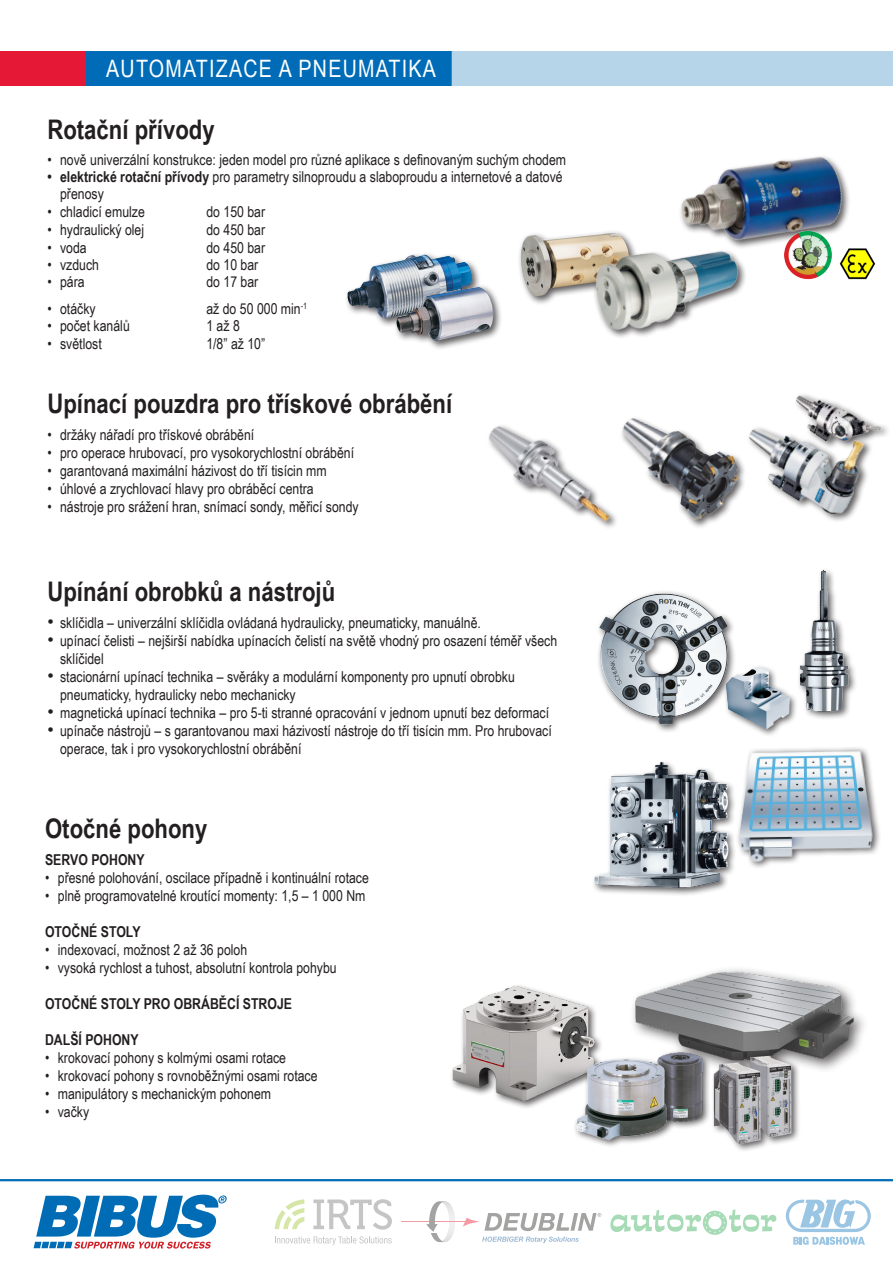
<style>
.page{position:relative;width:893px;height:1263px;background:#fff}
.page>*{position:absolute;margin:0;border:0;box-sizing:border-box;transform-origin:0 0}
.nadpis_kapitol{font:700 27px "Arial Narrow";color:#231f20}
.zalozka{font:24px "Arial Narrow";letter-spacing:.05em;color:#fff}
.t1{font:15px/18px "Arial Narrow";color:#231f20}
.odrazky{font:700 15px "Arial Narrow";color:#231f20}
.normalka{font:700 15px "Arial Narrow";color:#231f20}
.s1{font-weight:700}
.s2{font-family:"Arial";font-size:18px}
</style>
<div class="page">
<hr style="left:0;top:1179px;width:893px;height:2px;background:#006cb7">
<div style="left:85px;top:51px;width:367px;height:34px;background:#006cb7"></div>
<div style="left:452px;top:51px;width:441px;height:34px;background:#b7d5e9"></div>
<div style="left:0;top:51px;width:85px;height:34px;background:#e51836"></div>
<svg style="left:34px;top:1195px;width:193px;height:53px"></svg>
<img style="left:634px;top:969px;width:230px;height:101px">
<div style="left:797px;top:567px;width:60px;height:153px;background:#231f20;opacity:.75"></div>
<img style="left:798px;top:568px;width:53px;height:145px">
<div style="left:591px;top:759px;width:146px;height:138px;background:#231f20;opacity:.75"></div>
<img style="left:593px;top:760px;width:137px;height:130px">
<div style="left:596px;top:590px;width:140px;height:143px;background:#231f20;opacity:.75"></div>
<img style="left:596px;top:590px;width:136px;height:137px">
<div style="left:723px;top:664px;width:75px;height:74px;background:#231f20;opacity:.75"></div>
<img style="left:724px;top:663px;width:67px;height:67px">
<div style="left:736px;top:746px;width:146px;height:124px;background:#fff"></div>
<img style="left:735px;top:747px;width:144px;height:119px">
<img style="left:623px;top:418px;width:116px;height:109px">
<img style="left:739px;top:394px;width:149px;height:127px">
<img style="left:488px;top:425px;width:135px;height:103px">
<div style="left:344px;top:251px;width:137px;height:77px;background:#231f20;opacity:.75"></div>
<img style="left:347px;top:254px;width:127px;height:65px">
<div style="left:393px;top:284px;width:110px;height:66px;background:#231f20;opacity:.75"></div>
<img style="left:396px;top:287px;width:97px;height:54px">
<div style="left:517px;top:229px;width:121px;height:76px;background:#231f20;opacity:.75"></div>
<img style="left:521px;top:232px;width:53px;height:64px">
<img style="left:684px;top:156px;width:165px;height:91px">
<img style="left:775px;top:226px;width:66px;height:54px">
<img style="left:837px;top:246px;width:39px;height:34px">
<div style="left:711px;top:1053px;width:90px;height:100px;background:#fff"></div>
<img style="left:716px;top:1048px;width:83px;height:102px">
<img style="left:451px;top:985px;width:145px;height:123px">
<img style="left:574px;top:200px;width:174px;height:138px">
<img style="left:669px;top:1040px;width:47px;height:91px">
<div style="left:573px;top:1056px;width:102px;height:93px;background:#231f20;opacity:.75"></div>
<img style="left:574px;top:1035px;width:95px;height:108px">
<svg style="left:610px;top:1209px;width:166px;height:26px"></svg>
<hr style="left:401px;top:1221px;width:66px;height:1px;background:#e3001e">
<svg style="left:463px;top:1213px;width:138px;height:30px"></svg>
<svg style="left:426px;top:1201px;width:29px;height:41px"></svg>
<svg style="left:275px;top:1236px;width:117px;height:9px"></svg>
<svg style="left:313px;top:1199px;width:79px;height:31px"></svg>
<svg style="left:275px;top:1199px;width:29px;height:30px"></svg>
<svg style="left:786px;top:1199px;width:85px;height:46px"></svg>
<p class="zalozka" style="left:106px;top:51px;width:331px">AUTOMATIZACE A PNEUMATIKA</p>
<p class="nadpis_kapitol" style="left:47px;top:109px;width:169px">Rotační přívody</p>
<p class="t1" style="left:47px;top:150px;width:520px">• nově univerzální konstrukce: jeden model pro různé aplikace s definovaným suchým chodem</p>
<p class="t1" style="left:60px;top:168px;width:504px;line-height:17.2px;text-indent:-13px"><span class="s1">• elektrické rotační přívody</span> pro parametry silnoproudu a slaboproudu a internetové a datové přenosy</p>
<p class="t1" style="left:47px;top:203px;width:99px">• chladicí emulze</p>
<p class="t1" style="left:206px;top:203px;width:60px">do 150 bar</p>
<p class="t1" style="left:47px;top:221px;width:98px">• hydraulický olej</p>
<p class="t1" style="left:206px;top:221px;width:60px">do 450 bar</p>
<p class="t1" style="left:47px;top:238px;width:41px">• voda</p>
<p class="t1" style="left:206px;top:238px;width:60px">do 450 bar</p>
<p class="t1" style="left:47px;top:255px;width:53px">• vzduch</p>
<p class="t1" style="left:206px;top:255px;width:53px">do 10 bar</p>
<p class="t1" style="left:47px;top:272px;width:39px">• pára</p>
<p class="t1" style="left:206px;top:272px;width:53px">do 17 bar</p>
<p class="t1" style="left:47px;top:299px;width:50px">• otáčky</p>
<p class="t1" style="left:206px;top:299px;width:102px">až do 50 000 min<sup>-1</sup></p>
<p class="t1" style="left:47px;top:316px;width:84px">• počet kanálů</p>
<p class="t1" style="left:206px;top:316px;width:35px">1 až 8</p>
<p class="t1" style="left:47px;top:334px;width:56px">• světlost</p>
<p class="t1" style="left:206px;top:334px;width:60px">1/8” až 10”</p>
<p class="nadpis_kapitol" style="left:47px;top:383px;width:406px">Upínací pouzdra pro třískové obrábění</p>
<p class="t1" style="left:47px;top:425px;width:208px">• držáky nářadí pro třískové obrábění</p>
<p class="t1" style="left:47px;top:443px;width:308px">• pro operace hrubovací, pro vysokorychlostní obrábění</p>
<p class="t1" style="left:47px;top:461px;width:281px">• garantovaná maximální házivost do tří tisícin mm</p>
<p class="t1" style="left:47px;top:479px;width:268px">• úhlové a zrychlovací hlavy pro obráběcí centra</p>
<p class="t1" style="left:47px;top:497px;width:313px">• nástroje pro srážení hran, snímací sondy, měřicí sondy</p>
<p class="nadpis_kapitol" style="left:47px;top:571px;width:289px">Upínání obrobků a nástrojů</p>
<p class="t1" style="left:47px;top:613px;width:435px"><span class="s2">•</span> sklíčidla – univerzální sklíčidla ovládaná hydraulicky, pneumaticky, manuálně.</p>
<p class="t1" style="left:60px;top:631px;width:499px;text-indent:-13px"><span class="s2">•</span> upínací čelisti – nejširší nabídka upínacích čelistí na světě vhodný pro osazení téměř všech sklíčidel</p>
<p class="t1" style="left:60px;top:667px;width:456px;text-indent:-13px"><span class="s2">•</span> stacionární upínací technika – svěráky a modulární komponenty pro upnutí obrobku pneumaticky, hydraulicky nebo mechanicky</p>
<p class="t1" style="left:47px;top:703px;width:503px"><span class="s2">•</span> magnetická upínací technika – pro 5-ti stranné opracování v jednom upnutí bez deformací</p>
<p class="t1" style="left:60px;top:721px;width:493px;text-indent:-13px"><span class="s2">•</span> upínače nástrojů – s garantovanou maxi házivostí nástroje do tří tisícin mm. Pro hrubovací operace, tak i pro vysokorychlostní obrábění</p>
<p class="nadpis_kapitol" style="left:45px;top:807px;width:164px">Otočné pohony</p>
<p class="normalka" style="left:45px;top:848px;width:101px">SERVO POHONY</p>
<p class="t1" style="left:45px;top:868px;width:325px">• přesné polohování, oscilace případně i kontinuální rotace</p>
<p class="t1" style="left:45px;top:886px;width:322px">• plně programovatelné kroutící momenty: 1,5 – 1 000 Nm</p>
<p class="odrazky" style="left:45px;top:920px;width:97px">OTOČNÉ STOLY</p>
<p class="t1" style="left:45px;top:940px;width:204px">• indexovací, možnost 2 až 36 poloh</p>
<p class="t1" style="left:45px;top:958px;width:293px">• vysoká rychlost a tuhost, absolutní kontrola pohybu</p>
<p class="odrazky" style="left:45px;top:992px;width:249px">OTOČNÉ STOLY PRO OBRÁBĚCÍ STROJE</p>
<p class="normalka" style="left:45px;top:1028px;width:95px">DALŠÍ POHONY</p>
<p class="t1" style="left:45px;top:1048px;width:243px">• krokovací pohony s kolmými osami rotace</p>
<p class="t1" style="left:45px;top:1066px;width:274px">• krokovací pohony s rovnoběžnými osami rotace</p>
<p class="t1" style="left:45px;top:1084px;width:228px">• manipulátory s mechanickým pohonem</p>
<p class="t1" style="left:45px;top:1102px;width:46px">• vačky</p>
</div>
